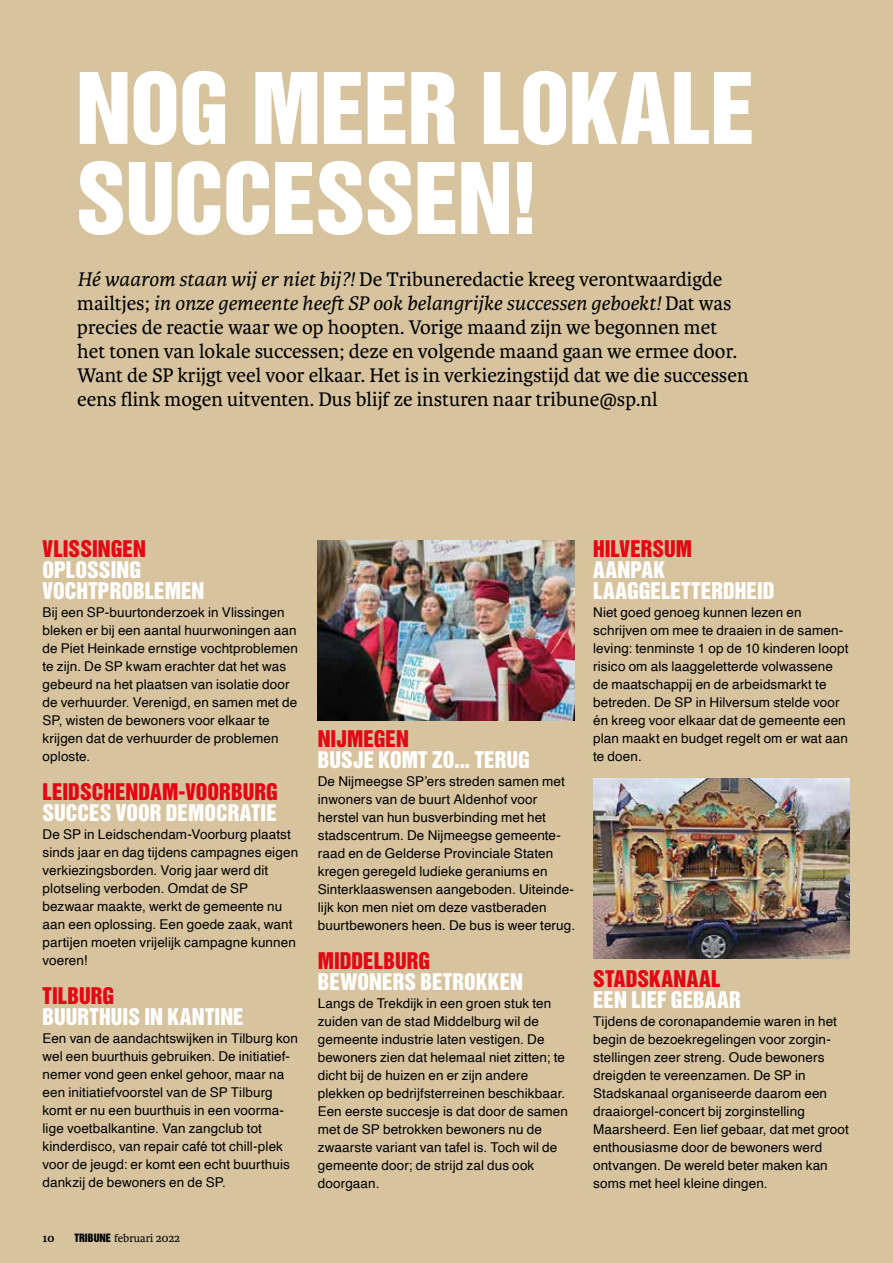
<style>
.page{position:relative;width:893px;height:1263px;background:#d7c49e}
.page>*{position:absolute;margin:0;border:0;box-sizing:border-box;transform-origin:0 0}
.t1{font:90px/90px "Helvetica Inserat LT Std";letter-spacing:-.015em;color:#fff}
.t2{font:21px/24px "Karmina";color:#000}
.t3{font:21px/21px "Helvetica Inserat";color:#fff}
.t4{font:21px "Helvetica Inserat";color:#e30613}
.t5{font:13.5px/18px "Helvetica";letter-spacing:.01em;color:#000}
.t6{font:12px "Karmina";color:#000}
.t7{font:700 12px "Karmina";color:#000}
.s1{font-style:italic}
.s2{font-family:"Helvetica Inserat LT Std";font-size:10.5px}
</style>
<div class="page">
<img style="left:593px;top:778px;width:256px;height:181px">
<img style="left:318px;top:541px;width:256px;height:179px">
<h1 class="t1" style="left:76px;top:66px;width:681px">NOG MEER LOKALE<br>SUCCESSEN!</h1>
<p class="t2" style="left:77px;top:267px;width:673px"><span class="s1">Hé waarom staan wij er niet bij?!</span> De Tribuneredactie kreeg verontwaardigde mailtjes; <span class="s1">in onze gemeente heeft SP ook belangrijke successen geboekt!</span> Dat was precies de reactie waar we op hoopten. Vorige maand zijn we begonnen met het tonen van lokale successen; deze en volgende maand gaan we ermee door.<br>Want de SP krijgt veel voor elkaar. Het is in verkiezingstijd dat we die successen eens flink mogen uitventen. Dus blijf ze insturen naar tribune@sp.nl</p>
<h2 class="t4" style="left:43px;top:536px;width:105px">VLISSINGEN</h2>
<h2 class="t3" style="left:43px;top:560px;width:163px">OPLOSSING<br>VOCHTPROBLEMEN</h2>
<p class="t5" style="left:43px;top:604px;width:257px">Bij een SP-buurtonderzoek in Vlissingen bleken er bij een aantal huurwoningen aan de Piet Heinkade ernstige vochtproblemen te zijn. De SP kwam erachter dat het was gebeurd na het plaatsen van isolatie door de verhuurder. Verenigd, en samen met de SP, wisten de bewoners voor elkaar te krijgen dat de verhuurder de problemen oploste.</p>
<h2 class="t4" style="left:43px;top:779px;width:237px">LEIDSCHENDAM-VOORBURG</h2>
<h2 class="t3" style="left:43px;top:803px;width:236px">SUCCES VOOR DEMOCRATIE</h2>
<p class="t5" style="left:43px;top:826px;width:257px">De SP in Leidschendam-Voorburg plaatst sinds jaar en dag tijdens campagnes eigen verkiezingsborden. Vorig jaar werd dit plotseling verboden. Omdat de SP bezwaar maakte, werkt de gemeente nu aan een oplossing. Een goede zaak, want partijen moeten vrijelijk campagne kunnen voeren!</p>
<h2 class="t4" style="left:43px;top:983px;width:73px">TILBURG</h2>
<h2 class="t3" style="left:43px;top:1007px;width:203px">BUURTHUIS IN KANTINE</h2>
<p class="t5" style="left:43px;top:1030px;width:257px">Een van de aandachtswijken in Tilburg kon wel een buurthuis gebruiken. De initiatief&shy;nemer vond geen enkel gehoor, maar na een initiatiefvoorstel van de SP Tilburg komt er nu een buurthuis in een voorma&shy;lige voetbalkantine. Van zangclub tot kinderdisco, van repair café tot chill-plek voor de jeugd: er komt een echt buurthuis dankzij de bewoners en de SP.</p>
<p class="t7" style="left:43px;top:1231px;width:13px">10</p>
<p class="t6" style="left:74px;top:1231px;width:107px"><span class="s2">TRIBUNE</span> februari 2022</p>
<h2 class="t4" style="left:318px;top:726px;width:93px">NIJMEGEN</h2>
<h2 class="t3" style="left:318px;top:749px;width:213px">BUSJE KOMT ZO... TERUG</h2>
<p class="t5" style="left:318px;top:772px;width:259px">De Nijmeegse SP’ers streden samen met inwoners van de buurt Aldenhof voor herstel van hun busverbinding met het stadscentrum. De Nijmeegse gemeente&shy;raad en de Gelderse Provinciale Staten kregen geregeld ludieke geraniums en Sinterklaaswensen aangeboden. Uiteinde&shy;lijk kon men niet om deze vastberaden buurtbewoners heen. De bus is weer terug.</p>
<h2 class="t4" style="left:318px;top:948px;width:114px">MIDDELBURG</h2>
<h2 class="t3" style="left:318px;top:971px;width:207px">BEWONERS BETROKKEN</h2>
<p class="t5" style="left:318px;top:994px;width:252px">Langs de Trekdijk in een groen stuk ten zuiden van de stad Middelburg wil de gemeente industrie laten vestigen. De bewoners zien dat helemaal niet zitten; te dicht bij de huizen en er zijn andere plekken op bedrijfsterreinen beschikbaar.<br>Een eerste succesje is dat door de samen met de SP betrokken bewoners nu de zwaarste variant van tafel is. Toch wil de gemeente door; de strijd zal dus ook doorgaan.</p>
<h2 class="t4" style="left:593px;top:536px;width:101px">HILVERSUM</h2>
<h2 class="t3" style="left:593px;top:559px;width:183px">AANPAK<br>LAAGGELETTERDHEID</h2>
<p class="t5" style="left:593px;top:603px;width:257px">Niet goed genoeg kunnen lezen en schrijven om mee te draaien in de samen&shy;leving: tenminste 1 op de 10 kinderen loopt risico om als laaggeletterde volwassene de maatschappij en de arbeidsmarkt te betreden. De SP in Hilversum stelde voor én kreeg voor elkaar dat de gemeente een plan maakt en budget regelt om er wat aan te doen.</p>
<h2 class="t4" style="left:593px;top:966px;width:129px">STADSKANAAL</h2>
<h2 class="t3" style="left:593px;top:990px;width:149px">EEN LIEF GEBAAR</h2>
<p class="t5" style="left:593px;top:1013px;width:257px">Tijdens de coronapandemie waren in het begin de bezoekregelingen voor zorgin&shy;stellingen zeer streng. Oude bewoners dreigden te vereenzamen. De SP in Stadskanaal organiseerde daarom een draaiorgel-concert bij zorginstelling Maarsheerd. Een lief gebaar, dat met groot enthousiasme door de bewoners werd ontvangen. De wereld beter maken kan soms met heel kleine dingen.</p>
</div>
